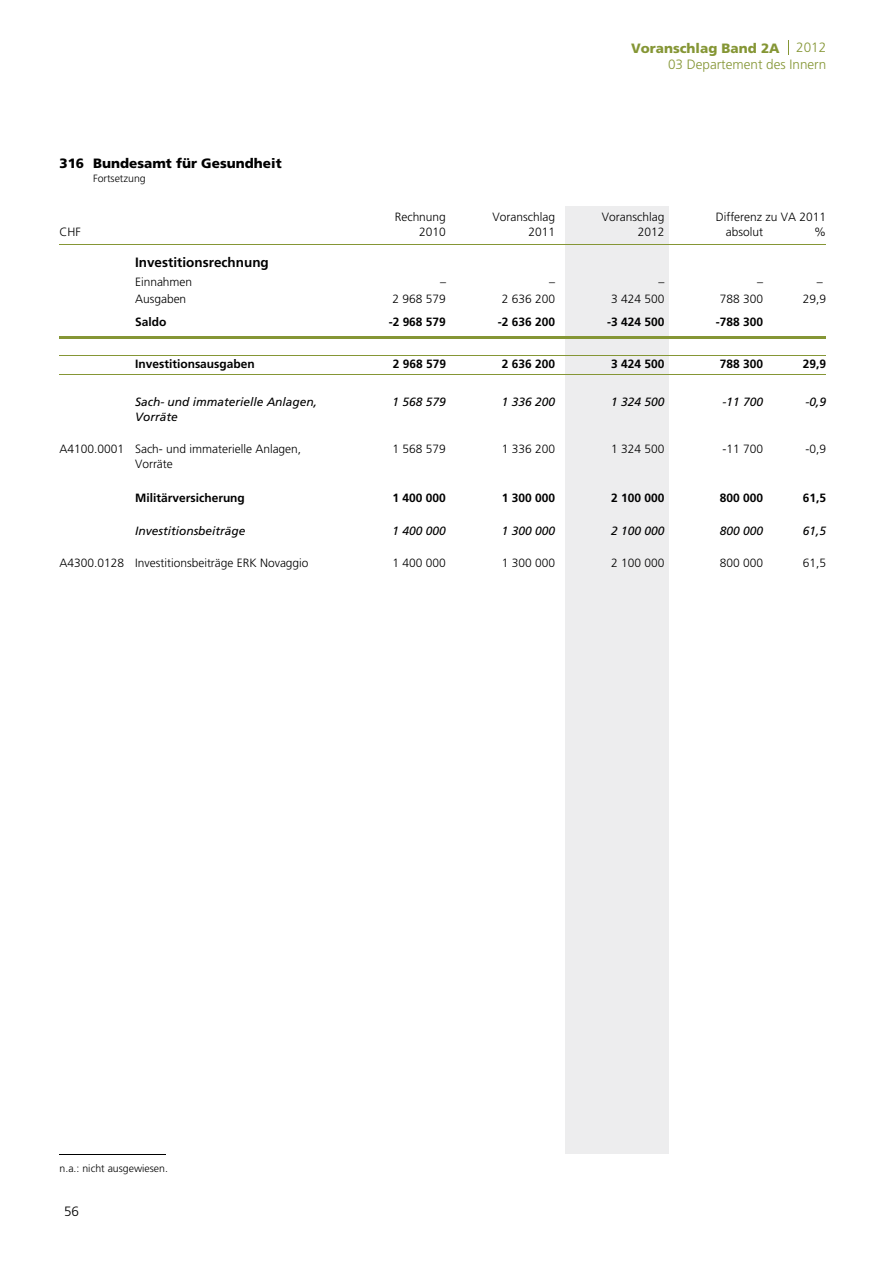
<style>
.page{position:relative;width:893px;height:1263px;background:#fff}
.page>*{position:absolute;margin:0;border:0;box-sizing:border-box;transform-origin:0 0}
.t1{font:300 13.5px/16px "Frutiger";color:#859635;text-align:right}
.t2{font:900 13.5px "Frutiger";color:#000}
.t3{font:700 13.5px "Frutiger";color:#000}
.t4{font:300 13.5px "Frutiger LT Std";color:#000}
.t5{font:300 12px/14.7px "Frutiger";color:#000}
.t6{font:700 12px "Frutiger";color:#000}
.t7{font:italic 12px/15px "Frutiger";color:#000}
.t8{font:300 10.5px "Frutiger";color:#000}
.s1{font-weight:900}
</style>
<div class="page">
<div style="left:566px;top:206px;width:102px;height:948px;background:#ededee"></div>
<svg style="left:788px;top:40px;width:1px;height:15px"></svg>
<hr style="left:59px;top:244px;width:767px;height:1px;background:#859635">
<hr style="left:59px;top:336px;width:767px;height:2px;background:#859635">
<hr style="left:59px;top:355px;width:767px;height:1px;background:#859635">
<hr style="left:59px;top:374px;width:767px;height:1px;background:#859635">
<hr style="left:59px;top:1154px;width:107px;height:1px;background:#000">
<p class="t2" style="left:59px;top:158px;width:224px">316 Bundesamt für Gesundheit</p>
<p class="t8" style="left:93px;top:174px;width:54px">Fortsetzung</p>
<p class="t5" style="left:59px;top:225px;width:23px">CHF</p>
<p class="t5" style="left:395px;top:211px;width:53px;text-align:right">Rechnung<br>2010</p>
<p class="t5" style="left:493px;top:211px;width:64px;text-align:right">Voranschlag<br>2011</p>
<p class="t3" style="left:135px;top:257px;width:135px">Investitionsrechnung</p>
<p class="t5" style="left:135px;top:276px;width:59px">Einnahmen</p>
<p class="t5" style="left:440px;top:275px;width:7px">–</p>
<p class="t5" style="left:549px;top:275px;width:7px">–</p>
<p class="t1" style="left:631px;top:41px;width:196px"><span class="s1">Voranschlag Band 2A</span> 2012<br>03 Departement des Innern</p>
<p class="t5" style="left:602px;top:211px;width:64px">Voranschlag</p>
<p class="t5" style="left:638px;top:225px;width:28px">2012</p>
<p class="t5" style="left:726px;top:211px;width:102px;text-indent:-10px">Differenz zu VA 2011 absolut</p>
<p class="t5" style="left:814px;top:225px;width:13px">%</p>
<p class="t5" style="left:658px;top:276px;width:7px">–</p>
<p class="t5" style="left:757px;top:276px;width:7px">–</p>
<p class="t5" style="left:817px;top:276px;width:7px">–</p>
<p class="t5" style="left:135px;top:292px;width:53px">Ausgaben</p>
<p class="t5" style="left:393px;top:292px;width:55px">2 968 579</p>
<p class="t5" style="left:720px;top:292px;width:45px">788 300</p>
<p class="t5" style="left:502px;top:292px;width:55px">2 636 200</p>
<p class="t5" style="left:611px;top:292px;width:55px">3 424 500</p>
<p class="t5" style="left:803px;top:292px;width:25px">29,9</p>
<p class="t6" style="left:135px;top:317px;width:33px">Saldo</p>
<p class="t6" style="left:389px;top:317px;width:59px">-2 968 579</p>
<p class="t6" style="left:498px;top:317px;width:59px">-2 636 200</p>
<p class="t6" style="left:716px;top:317px;width:49px">-788 300</p>
<p class="t6" style="left:607px;top:317px;width:59px">-3 424 500</p>
<p class="t6" style="left:135px;top:359px;width:121px">Investitionsausgaben</p>
<p class="t6" style="left:393px;top:359px;width:55px">2 968 579</p>
<p class="t6" style="left:502px;top:359px;width:55px">2 636 200</p>
<p class="t6" style="left:611px;top:359px;width:55px">3 424 500</p>
<p class="t6" style="left:720px;top:359px;width:45px">788 300</p>
<p class="t6" style="left:803px;top:359px;width:25px">29,9</p>
<p class="t7" style="left:135px;top:395px;width:184px">Sach- und immaterielle Anlagen,<br>Vorräte</p>
<p class="t7" style="left:393px;top:395px;width:55px">1 568 579</p>
<p class="t7" style="left:722px;top:395px;width:42px">-11 700</p>
<p class="t7" style="left:805px;top:395px;width:22px">-0,9</p>
<p class="t7" style="left:502px;top:395px;width:55px">1 336 200</p>
<p class="t7" style="left:611px;top:395px;width:55px">1 324 500</p>
<p class="t5" style="left:135px;top:442px;width:168px;text-indent:-76px">A4100.0001 Sach- und immaterielle Anlagen,<br>Vorräte</p>
<p class="t5" style="left:393px;top:442px;width:55px">1 568 579</p>
<p class="t5" style="left:722px;top:442px;width:42px">-11 700</p>
<p class="t5" style="left:805px;top:442px;width:22px">-0,9</p>
<p class="t5" style="left:502px;top:442px;width:55px">1 336 200</p>
<p class="t5" style="left:611px;top:442px;width:55px">1 324 500</p>
<p class="t6" style="left:135px;top:493px;width:111px">Militärversicherung</p>
<p class="t6" style="left:393px;top:493px;width:55px">1 400 000</p>
<p class="t6" style="left:502px;top:493px;width:55px">1 300 000</p>
<p class="t6" style="left:611px;top:493px;width:55px">2 100 000</p>
<p class="t6" style="left:720px;top:493px;width:45px">800 000</p>
<p class="t6" style="left:803px;top:493px;width:25px">61,5</p>
<p class="t7" style="left:135px;top:525px;width:112px">Investitionsbeiträge</p>
<p class="t7" style="left:611px;top:525px;width:55px">2 100 000</p>
<p class="t7" style="left:393px;top:525px;width:55px">1 400 000</p>
<p class="t7" style="left:720px;top:525px;width:45px">800 000</p>
<p class="t7" style="left:803px;top:525px;width:25px">61,5</p>
<p class="t7" style="left:502px;top:525px;width:55px">1 300 000</p>
<p class="t5" style="left:59px;top:556px;width:251px">A4300.0128 Investitionsbeiträge ERK Novaggio</p>
<p class="t5" style="left:611px;top:556px;width:55px">2 100 000</p>
<p class="t5" style="left:393px;top:556px;width:55px">1 400 000</p>
<p class="t5" style="left:720px;top:556px;width:45px">800 000</p>
<p class="t5" style="left:803px;top:556px;width:25px">61,5</p>
<p class="t5" style="left:502px;top:556px;width:55px">1 300 000</p>
<p class="t8" style="left:60px;top:1164px;width:110px">n.a.: nicht ausgewiesen.</p>
<p class="t4" style="left:64px;top:1206px;width:16px">56</p>
</div>
